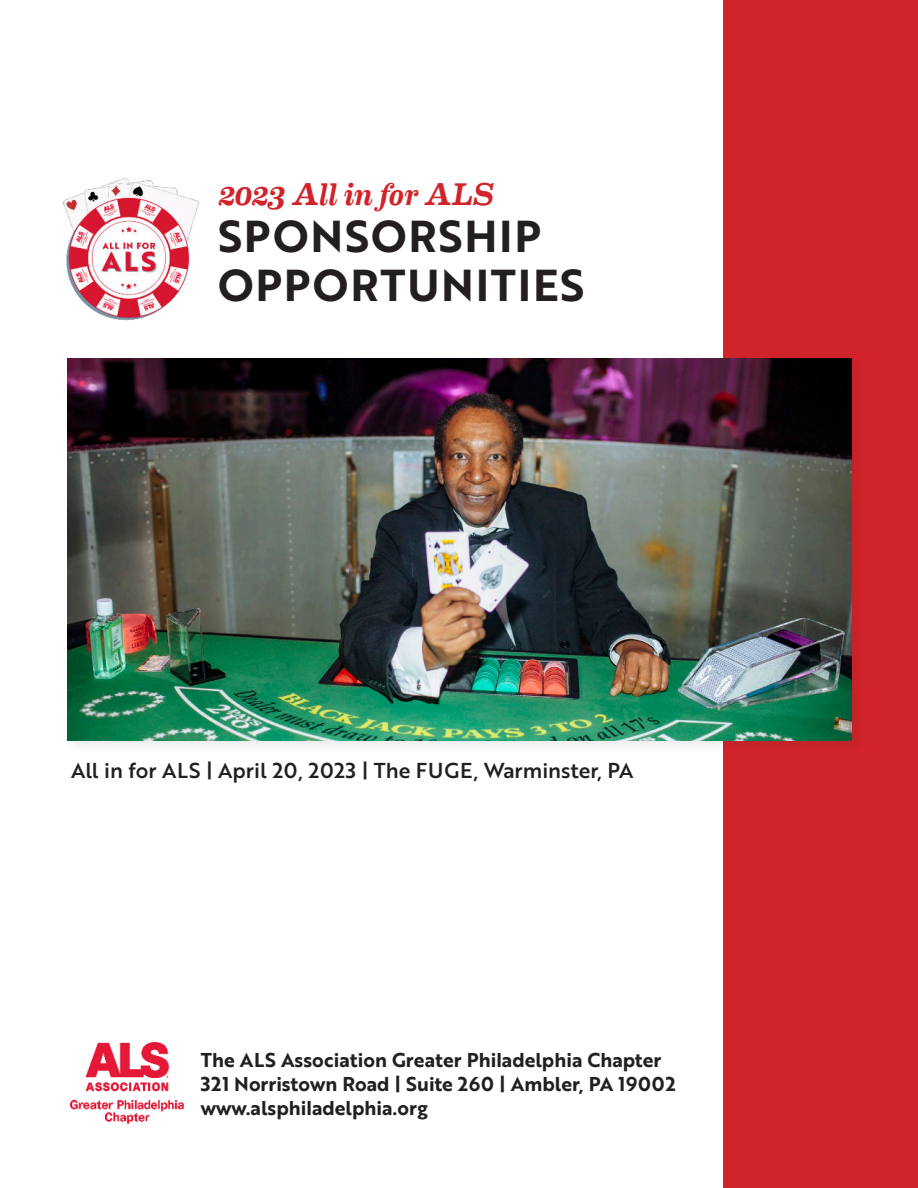
<style>
.page{position:relative;width:918px;height:1188px;background:#fff}
.page>*{position:absolute;margin:0;border:0;box-sizing:border-box;transform-origin:0 0}
.t1{font:43.5px/49.5px "Brother 1816 Bold";letter-spacing:.04em;color:#231f20}
.t2{font:italic 500 31.5px "Eames Century Modern";letter-spacing:-.01em;color:#d1232a}
.t3{font:21px "Brother 1816 Medium";color:#231f20}
.t4{font:19.5px/24px "Brother 1816 Bold";color:#231f20}
</style>
<div class="page">
<div style="left:724px;top:0;width:194px;height:1188px;background:#d1232a"></div>
<img style="left:63px;top:178px;width:136px;height:143px">
<img style="left:70px;top:1042px;width:114px;height:82px">
<div style="left:64px;top:355px;width:801px;height:399px;background:#231f20;opacity:.08"></div>
<img style="left:68px;top:359px;width:784px;height:382px">
<h2 class="t2" style="left:218px;top:183px;width:278px">2023 All in for ALS</h2>
<h1 class="t1" style="left:218px;top:215px;width:368px">SPONSORSHIP<br>OPPORTUNITIES</h1>
<p class="t3" style="left:71px;top:761px;width:564px">All in for ALS | April 20, 2023 | The FUGE, Warminster, PA</p>
<p class="t4" style="left:201px;top:1050px;width:476px">The ALS Association Greater Philadelphia Chapter<br>321 Norristown Road | Suite 260 | Ambler, PA 19002 www.alsphiladelphia.org</p>
</div>
